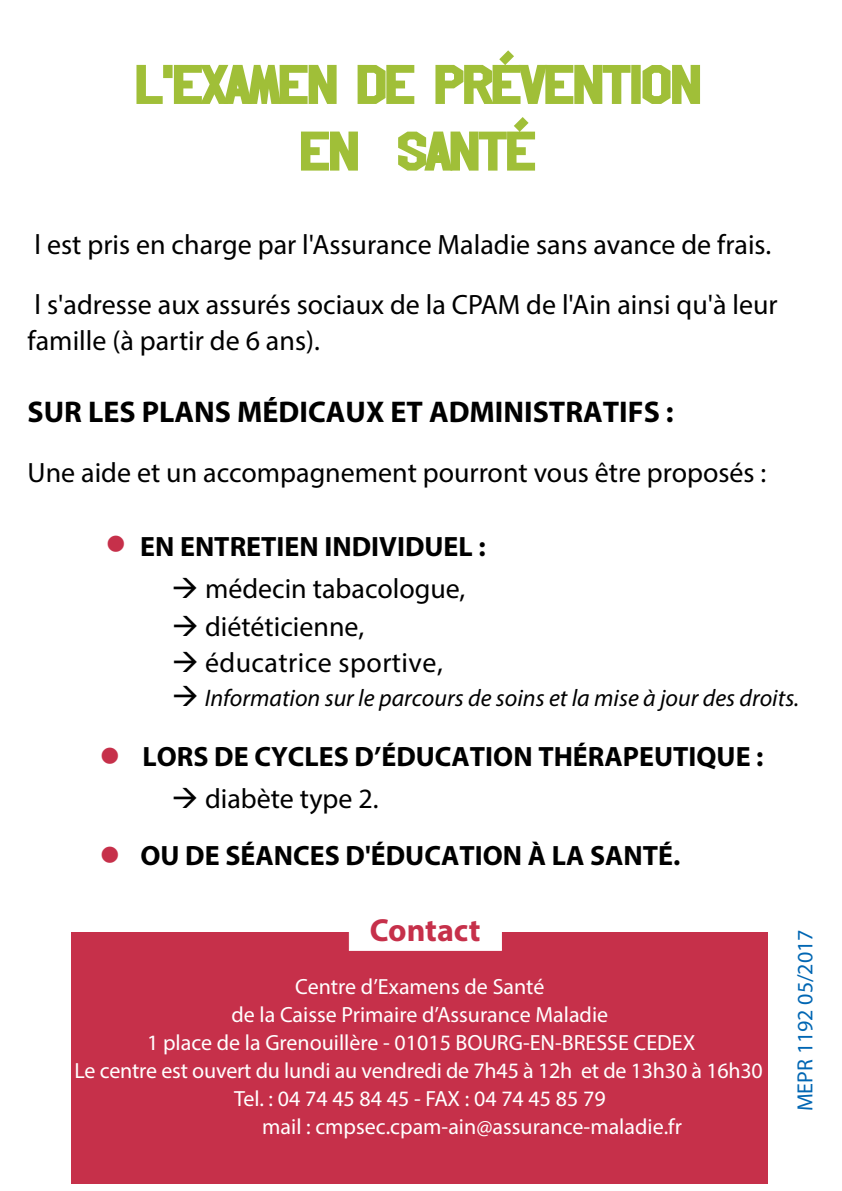
<style>
.page{position:relative;width:842px;height:1191px;background:#fff}
.page>*{position:absolute;margin:0;border:0;box-sizing:border-box;transform-origin:0 0}
.t1{font:700 32px "Myriad Pro";color:#c6304a}
.t2{font:700 30px "Myriad Pro";color:#000}
.t3{font:28px/60px "Myriad Pro";color:#000}
.t4{font:700 28px "Myriad Pro";color:#000}
.t5{font:italic 24px "Myriad Pro";color:#000}
.t6{font:22px "Myriad Pro";color:#fff}
.t7{font:22px "Myriad Pro";color:#0166b3}
.s1{color:#c6304a}
</style>
<div class="page">
<div style="left:71px;top:932px;width:696px;height:251px;background:#c6304a"></div>
<div style="left:349px;top:918px;width:153px;height:33px;background:#fff;border:1px solid #fff"></div>
<svg style="left:136px;top:65px;width:27px;height:39px"></svg>
<div style="left:163px;top:65px;width:10px;height:13px;background:#a0bf38"></div>
<svg style="left:174px;top:65px;width:163px;height:39px"></svg>
<svg style="left:358px;top:65px;width:56px;height:39px"></svg>
<svg style="left:435px;top:50px;width:196px;height:54px"></svg>
<div style="left:631px;top:65px;width:10px;height:39px;background:#a0bf38"></div>
<svg style="left:642px;top:65px;width:58px;height:39px"></svg>
<svg style="left:301px;top:132px;width:57px;height:39px"></svg>
<svg style="left:398px;top:117px;width:137px;height:54px"></svg>
<p class="t3" style="left:35px;top:214px;width:744px">l est pris en charge par l'Assurance Maladie sans avance de frais. l s'adresse aux assurés sociaux de la CPAM de l'Ain ainsi qu'à leur</p>
<p class="t3" style="left:28px;top:310px;width:294px">famille (à partir de 6 ans).</p>
<p class="t2" style="left:28px;top:392px;width:648px">SUR LES PLANS MÉDICAUX ET ADMINISTRATIFS :</p>
<p class="t3" style="left:28px;top:442px;width:740px">Une aide et un accompagnement pourront vous être proposés :</p>
<p class="t4" style="left:106px;top:528px;width:382px"><span class="s1">●</span> EN ENTRETIEN INDIVIDUEL :</p>
<p class="t3" style="left:172px;top:558px;width:295px">→ médecin tabacologue,</p>
<p class="t3" style="left:172px;top:596px;width:194px">→ diététicienne,</p>
<p class="t3" style="left:172px;top:632px;width:273px">→ éducatrice sportive,</p>
<p class="t5" style="left:172px;top:683px;width:629px">→ Information sur le parcours de soins et la mise à jour des droits.</p>
<p class="t4" style="left:100px;top:738px;width:665px"><span class="s1">●</span> LORS DE CYCLES D’ÉDUCATION THÉRAPEUTIQUE :</p>
<p class="t3" style="left:172px;top:768px;width:208px">→ diabète type 2.</p>
<p class="t4" style="left:100px;top:837px;width:582px"><span class="s1">●</span> OU DE SÉANCES D'ÉDUCATION À LA SANTÉ.</p>
<p class="t1" style="left:370px;top:909px;width:112px">Contact</p>
<p class="t6" style="left:295px;top:973px;width:251px">Centre d’Examens de Santé</p>
<p class="t6" style="left:231px;top:1001px;width:378px">de la Caisse Primaire d’Assurance Maladie</p>
<p class="t6" style="left:147px;top:1029px;width:549px">1 place de la Grenouillère - 01015 BOURG-EN-BRESSE CEDEX</p>
<p class="t6" style="left:74px;top:1057px;width:690px">Le centre est ouvert du lundi au vendredi de 7h45 à 12h et de 13h30 à 16h30</p>
<p class="t6" style="left:234px;top:1085px;width:373px">Tel. : 04 74 45 84 45 - FAX : 04 74 45 85 79</p>
<p class="t6" style="left:262px;top:1113px;width:421px">mail : cmpsec.cpam-ain@assurance-maladie.fr</p>
<p class="t7" style="left:791px;top:1111px;width:183px;rotate:-90deg">MEPR 1192 05/2017</p>
</div>
